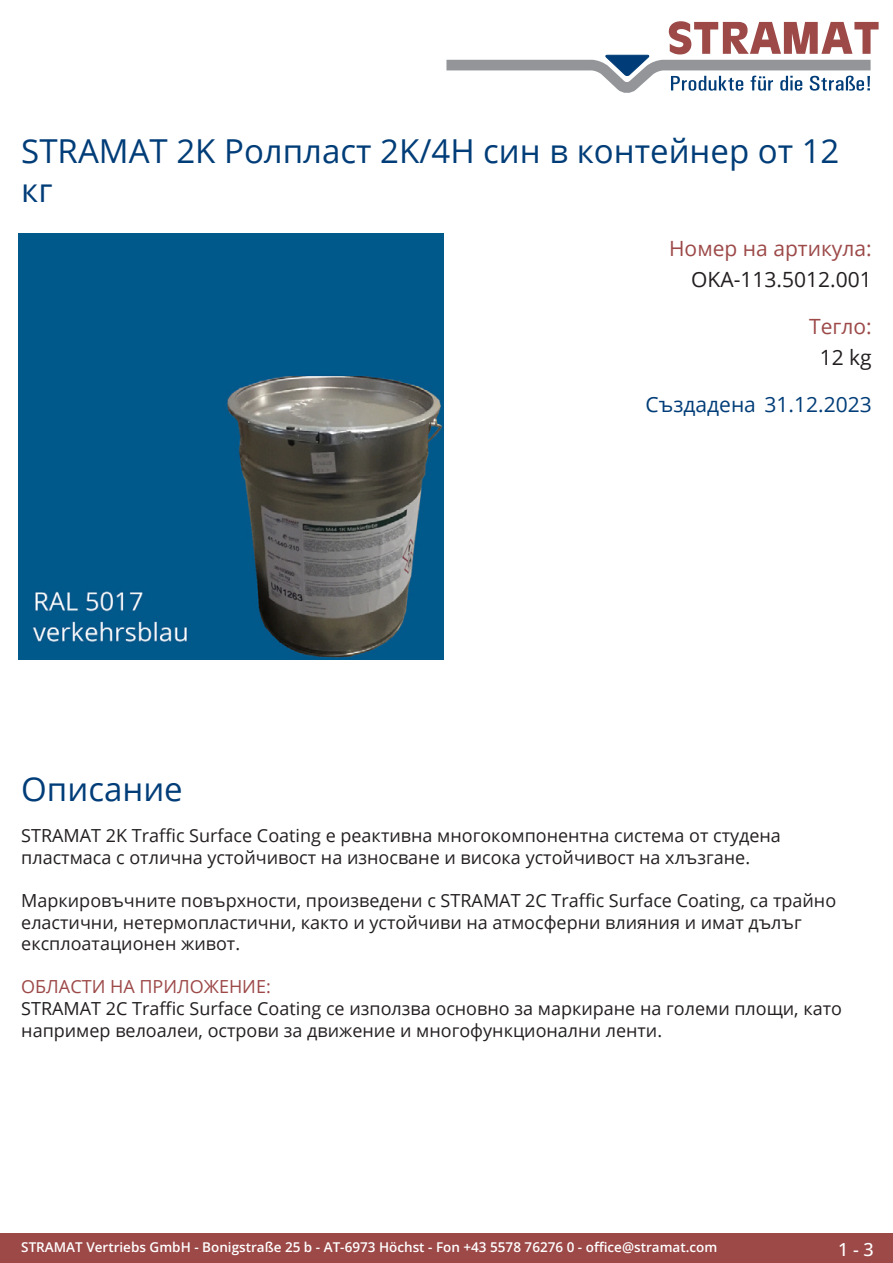
<style>
.page{position:relative;width:893px;height:1263px;background:#fff}
.page>*{position:absolute;margin:0;border:0;box-sizing:border-box;transform-origin:0 0}
.Produkttitel{font:33px/39.6px "Open Sans";color:#003d78}
.TechDaten_Überschrif{font:21px "Open Sans";color:#9c4948}
.TechDaten_Inhalt{font:21px "Open Sans";color:#231f20}
.Erstellungsdatum{font:21px "Open Sans";color:#003d78}
.Beschreibung_Text{font:18px/21.6px "Open Sans";color:#231f20}
.t1{font:500 18px "Open Sans";color:#fff}
.t2{font:600 13.5px "Open Sans";color:#fff}
.s1{color:#9c4948}
</style>
<div class="page">
<div style="left:0;top:1233px;width:893px;height:30px;background:#9c4948"></div>
<svg style="left:446px;top:21px;width:433px;height:72px"></svg>
<img style="left:18px;top:234px;width:425px;height:425px">
<p class="Produkttitel" style="left:21px;top:130px;width:820px">STRAMAT 2K Ролпласт 2K/4H син в контейнер от 12 кг</p>
<p class="TechDaten_Überschrif" style="left:669px;top:234px;width:204px">Номер на артикула:</p>
<p class="TechDaten_Inhalt" style="left:691px;top:265px;width:182px">OKA-113.5012.001</p>
<p class="TechDaten_Überschrif" style="left:809px;top:312px;width:64px">Тегло:</p>
<p class="TechDaten_Inhalt" style="left:820px;top:343px;width:54px">12 kg</p>
<p class="Erstellungsdatum" style="left:645px;top:390px;width:228px">Създадена 31.12.2023</p>
<p class="Produkttitel" style="left:21px;top:768px;width:163px">Описание</p>
<p class="Beschreibung_Text" style="left:21px;top:824px;width:761px">STRAMAT 2K Traffic Surface Coating е реактивна многокомпонентна система от студена пластмаса с отлична устойчивост на износване и висока устойчивост на хлъзгане.</p>
<p class="Beschreibung_Text" style="left:21px;top:889px;width:816px">Маркировъчните повърхности, произведени с STRAMAT 2C Traffic Surface Coating, са трайно еластични, нетермопластични, както и устойчиви на атмосферни влияния и имат дълъг експлоатационен живот.</p>
<p class="Beschreibung_Text" style="left:21px;top:975px;width:822px"><span class="s1">ОБЛАСТИ НА ПРИЛОЖЕНИЕ:<br></span>STRAMAT 2C Traffic Surface Coating се използва основно за маркиране на големи площи, като например велоалеи, острови за движение и многофункционални ленти.</p>
<p class="t2" style="left:21px;top:1238px;width:698px">STRAMAT Vertriebs GmbH - Bonigstraße 25 b - AT-6973 Höchst - Fon +43 5578 76276 0 - office@stramat.com</p>
<p class="t1" style="left:838px;top:1237px;width:37px">1 - 3</p>
</div>
